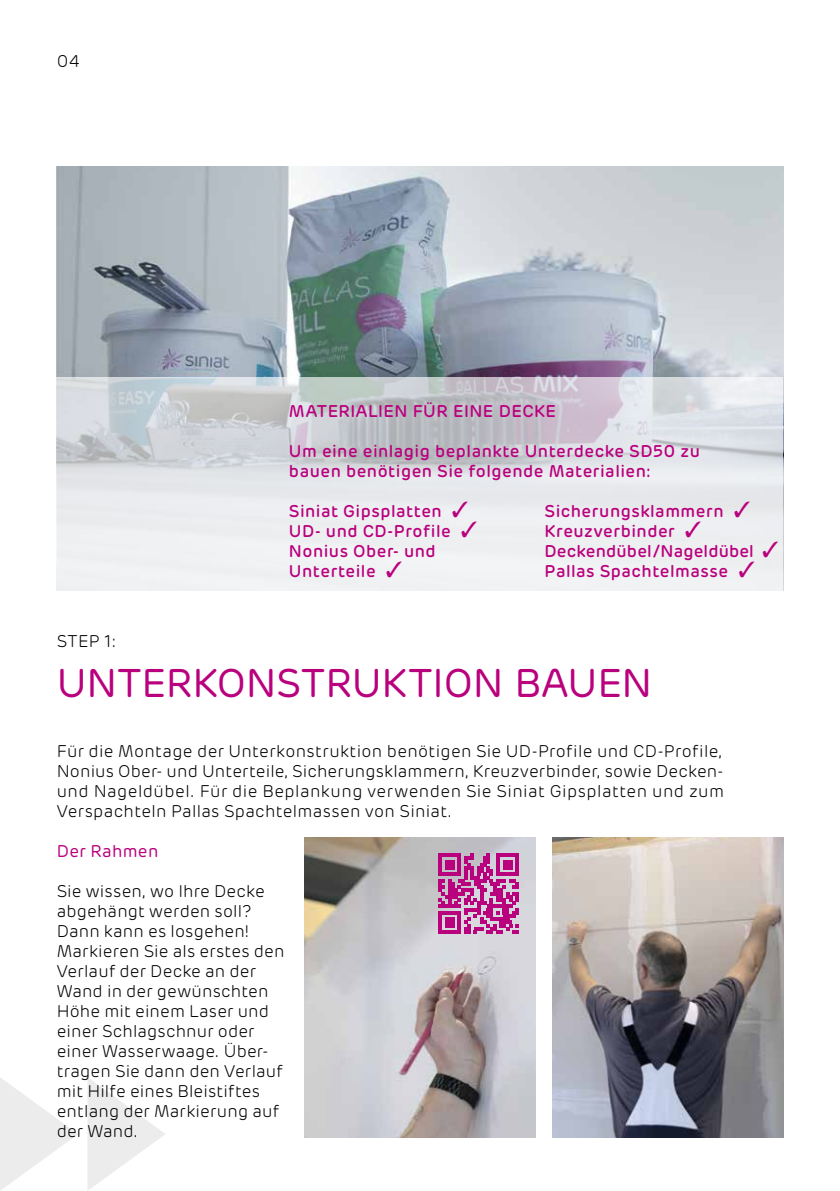
<style>
.page{position:relative;width:840px;height:1191px;background:#fff}
.page>*{position:absolute;margin:0;border:0;box-sizing:border-box;transform-origin:0 0}
.t1{font:40px "Rubrik";color:#b9007d}
.t2{font:300 17px/20px "Rubrik";letter-spacing:.01em;color:#000}
.t3{font:500 17px/20px "Rubrik";letter-spacing:.025em;color:#b9007d}
.t4{font:17px "Rubrik";color:#b9007d}
</style>
<div class="page">
<img style="left:57px;top:167px;width:725px;height:210px">
<svg style="left:0;top:1078px;width:78px;height:113px"></svg>
<svg style="left:87px;top:1078px;width:78px;height:112px"></svg>
<img style="left:304px;top:837px;width:231px;height:300px">
<img style="left:552px;top:837px;width:230px;height:300px">
<svg style="left:57px;top:377px;width:725px;height:213px;fill:#e7e9ec"></svg>
<svg style="left:438px;top:853px;width:80px;height:80px;background:#c1519f"></svg>
<p class="t2" style="left:57px;top:51px;width:25px">04</p>
<p class="t2" style="left:57px;top:631px;width:61px">Step 1:</p>
<p class="t3" style="left:289px;top:401px;width:268px">Materialien für eine decke</p>
<p class="t3" style="left:289px;top:441px;width:412px">Um eine einlagig beplankte Unterdecke SD50 zu bauen benötigen Sie folgende Materialien:</p>
<p class="t3" style="left:289px;top:501px;width:190px">Siniat Gipsplatten ✓<br>UD- und CD-Profile ✓<br>Nonius Ober- und<br>Unterteile ✓</p>
<p class="t3" style="left:544px;top:501px;width:236px">Sicherungsklammern ✓<br>Kreuzverbinder ✓<br>Deckendübel/ Nageldübel ✓<br>Pallas Spachtelmasse ✓</p>
<h1 class="t1" style="left:57px;top:659px;width:87px">UNTERKO</h1>
<h1 class="t1" style="left:245px;top:659px;width:56px">NSTRUKTIO</h1>
<h1 class="t1" style="left:472px;top:659px;width:68px">N BAUE</h1>
<h1 class="t1" style="left:621px;top:659px;width:32px">N</h1>
<p class="t2" style="left:57px;top:741px;width:668px">Für die Montage der Unterkonstruktion benötigen Sie UD-Profile und CD-Profile, Nonius Ober- und Unterteile, Sicherungsklammern, Kreuzverbinder, sowie Decken&shy;und Nageldübel. Für die Beplankung verwenden Sie Siniat Gipsplatten und zum Verspachteln Pallas Spachtelmassen von Siniat.</p>
<p class="t4" style="left:57px;top:841px;width:103px">Der Rahmen</p>
<p class="t2" style="left:57px;top:881px;width:229px">Sie wissen, wo Ihre Decke abgehängt werden soll?<br>Dann kann es losgehen!<br>Markieren Sie als erstes den<br>Verlauf der Decke an der<br>Wand in der gewünschten<br>Höhe mit einem Laser und einer Schlagschnur oder einer Wasserwaage. Über&shy;tragen Sie dann den Verlauf mit Hilfe eines Bleistiftes entlang der Markierung auf der Wand.</p>
</div>
